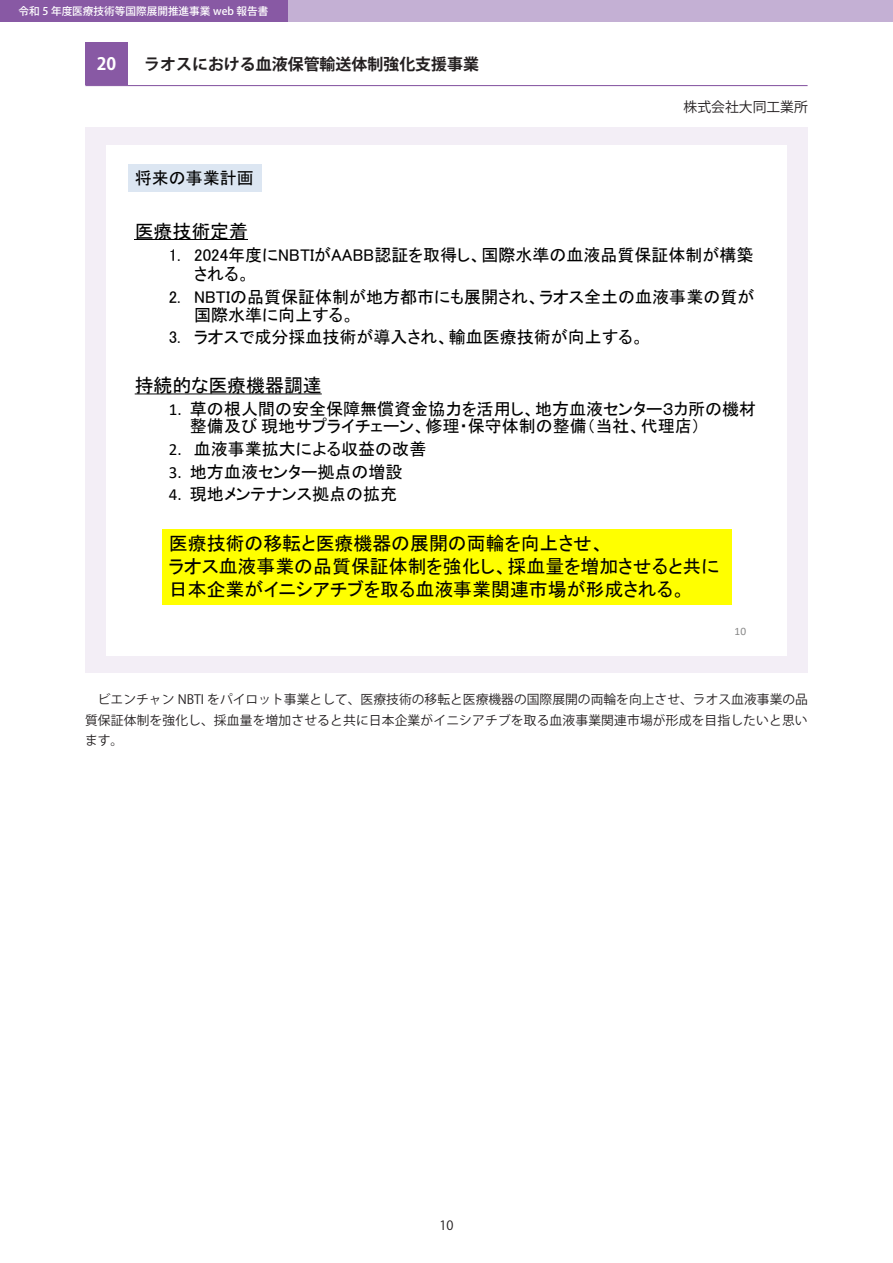
<style>
.page{position:relative;width:893px;height:1263px;background:#fff}
.page>*{position:absolute;margin:0;border:0;box-sizing:border-box;transform-origin:0 0}
.t1{font:18.9px/22.6px "MS P Gothic";color:#000}
.t2{font:16.95px/18.9px "MS P Gothic";color:#000}
.t3{font:700 16.95px "Koz Go Pr 6 N";color:#fff}
.t4{font:700 15.9px "Koz Go Pr 6 N";color:#231f20}
.t5{font:13.8px "Koz Go Pr 6 N";color:#231f20}
.t6{font:12.75px/20.2px "Koz Go Pr 6 N";letter-spacing:.01em;color:#231f20;text-align:justify}
.t7{font:11.4px "Calibri";color:#898989}
.t8{font:500 10.65px "Koz Go Pr 6 N";color:#fff}
.s1{font-family:"Calibri"}
</style>
<div class="page">
<div style="left:0;top:0;width:893px;height:21px;background:#c4b0d4"></div>
<div style="left:86px;top:128px;width:722px;height:545px;background:#f3eef6"></div>
<div style="left:0;top:0;width:287px;height:21px;background:#8859a4"></div>
<hr style="left:85px;top:85px;width:723px;height:1px;background:#8859a4">
<div style="left:85px;top:43px;width:43px;height:42px;background:#8859a4"></div>
<div style="left:107px;top:145px;width:680px;height:510px;background:#fff"></div>
<div style="left:128px;top:164px;width:134px;height:28px;background:#dce6f2"></div>
<hr style="left:135px;top:239px;width:113px;height:1px;background:#000">
<svg style="left:135px;top:393px;width:187px;height:1px"></svg>
<div style="left:162px;top:529px;width:570px;height:75px;background:#ff0"></div>
<p class="t8" style="left:19px;top:5px;width:251px">令和 5 年度医療技術等国際展開推進事業 web 報告書</p>
<p class="t3" style="left:97px;top:54px;width:21px">20</p>
<p class="t4" style="left:144px;top:56px;width:336px">ラオスにおける血液保管輸送体制強化支援事業</p>
<p class="t5" style="left:684px;top:99px;width:126px">株式会社大同工業所</p>
<p class="t2" style="left:135px;top:168px;width:121px">将来の事業計画</p>
<p class="t1" style="left:135px;top:219px;width:115px">医療技術定着</p>
<p class="t2" style="left:194px;top:246px;width:561px;text-indent:-26px">1. 2024年度にNBTIがAABB認証を取得し、国際水準の血液品質保証体制が構築される。</p>
<p class="t2" style="left:194px;top:288px;width:562px;line-height:17.9px;text-indent:-26px">2. NBTIの品質保証体制が地方都市にも展開され、ラオス全土の血液事業の質が国際水準に向上する。</p>
<p class="t2" style="left:169px;top:328px;width:477px">3. ラオスで成分採血技術が導入され、輸血医療技術が向上する。</p>
<p class="t1" style="left:135px;top:373px;width:189px">持続的な医療機器調達</p>
<p class="t2" style="left:190px;top:401px;width:568px;line-height:17px;text-indent:-21px"><span class="s1">1.</span> 草の根人間の安全保障無償資金協力を活用し、地方血液センター３カ所の機材整備及び現地サプライチェーン、修理・保守体制の整備（当社、代理店）</p>
<p class="t2" style="left:169px;top:439px;width:259px"><span class="s1">2.</span> 血液事業拡大による収益の改善</p>
<p class="t2" style="left:169px;top:462px;width:235px"><span class="s1">3.</span> 地方血液センター拠点の増設</p>
<p class="t2" style="left:169px;top:485px;width:230px"><span class="s1">4.</span> 現地メンテナンス拠点の拡充</p>
<p class="t1" style="left:169px;top:532px;width:552px">医療技術の移転と医療機器の展開の両輪を向上させ、<br>ラオス血液事業の品質保証体制を強化し、採血量を増加させると共に日本企業がイニシアチブを取る血液事業関連市場が形成される。</p>
<p class="t7" style="left:734px;top:623px;width:13px">10</p>
<p class="t6" style="left:85px;top:690px;width:724px">　ビエンチャン NBTI をパイロット事業として、医療技術の移転と医療機器の国際展開の両輪を向上させ、ラオス血液事業の品質保証体制を強化し、採血量を増加させると共に日本企業がイニシアチブを取る血液事業関連市場が形成を目指したいと思います。</p>
<p class="t6" style="left:439px;top:1215px;width:16px">10</p>
</div>
